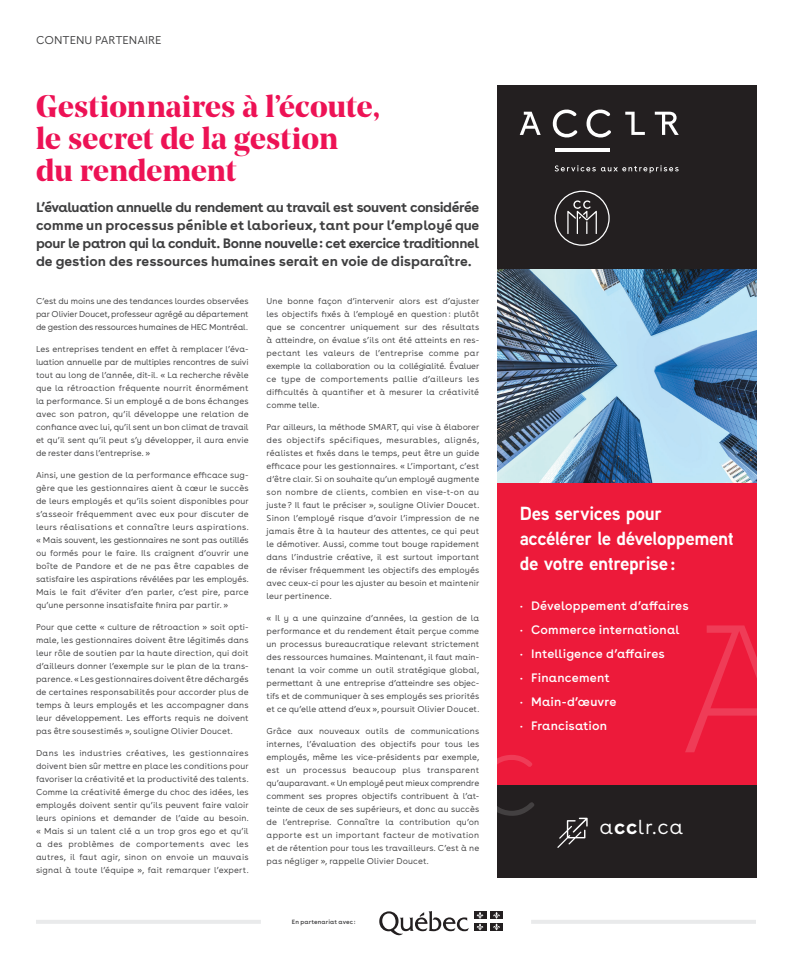
<style>
.page{position:relative;width:792px;height:972px;background:#fff}
.page>*{position:absolute;margin:0;border:0;box-sizing:border-box;transform-origin:0 0}
.t1{font:700 31px/32px "Noe Display";color:#ed1255}
.t2{font:300 21.5px "Buenos Aires";color:#fff}
.t3{font:700 19px/25px "Aaux Next";letter-spacing:-.02em;color:#fff}
.t4{font:700 14.5px/18px "Buenos Aires";letter-spacing:-.005em;color:#3e3e3f;text-align:justify}
.t5{font:13px "Buenos Aires";letter-spacing:.01em;color:#fff}
.t6{font:300 12px "Buenos Aires";color:#3e3e3f}
.t7{font:300 9px/13px "Buenos Aires";letter-spacing:.01em;color:#3e3e3f;text-align:justify}
.t8{font:6.5px "Buenos Aires";letter-spacing:.02em;color:#3e3e3f}
.s1{font-weight:700}
</style>
<div class="page">
<hr style="left:531px;top:920px;width:225px;height:4px;background:#e9eaeb">
<hr style="left:36px;top:920px;width:225px;height:4px;background:#e9eaeb">
<svg style="left:379px;top:911px;width:90px;height:25px"></svg>
<div style="left:474px;top:911px;width:12px;height:8px;background:#231f20"></div>
<div style="left:490px;top:911px;width:13px;height:8px;background:#231f20"></div>
<div style="left:474px;top:923px;width:12px;height:8px;background:#231f20"></div>
<svg style="left:477px;top:912px;width:6px;height:18px"></svg>
<div style="left:490px;top:923px;width:13px;height:8px;background:#231f20"></div>
<svg style="left:493px;top:912px;width:7px;height:18px"></svg>
<div style="left:497px;top:474px;width:259px;height:311px;background:#ed1a3a"></div>
<div style="left:497px;top:86px;width:259px;height:184px;background:#231f20"></div>
<div style="left:497px;top:785px;width:259px;height:93px;background:#231f20"></div>
<svg style="left:555px;top:191px;width:55px;height:55px"></svg>
<svg style="left:555px;top:165px;width:124px;height:8px"></svg>
<svg style="left:553px;top:110px;width:25px;height:28px"></svg>
<svg style="left:587px;top:110px;width:24px;height:28px"></svg>
<svg style="left:520px;top:112px;width:21px;height:23px"></svg>
<svg style="left:625px;top:112px;width:20px;height:23px"></svg>
<svg style="left:655px;top:112px;width:24px;height:23px"></svg>
<hr style="left:555px;top:148px;width:54px;height:4px;background:#fff">
<img style="left:497px;top:270px;width:259px;height:213px">
<svg style="left:557px;top:818px;width:31px;height:30px"></svg>
<svg style="left:497px;top:755px;width:37px;height:61px"></svg>
<svg style="left:685px;top:625px;width:72px;height:127px"></svg>
<h3 class="t6" style="left:36px;top:33px;width:127px">CONTENU PARTENAIRE</h3>
<p class="t1" style="left:36px;top:89px;width:346px">Gestionnaires à l’écoute, le secret de la gestion du rendement</p>
<p class="t4" style="left:36px;top:198px;width:445px">L’évaluation annuelle du rendement au travail est souvent considérée comme un processus pénible et laborieux, tant pour l’employé que pour le patron qui la conduit. Bonne nouvelle: cet exercice traditionnel de gestion des ressources humaines serait en voie de disparaître.</p>
<p class="t7" style="left:36px;top:294px;width:214px">C’est du moins une des tendances lourdes observées par Olivier Doucet, professeur agrégé au département de gestion des ressources humaines de HEC Montréal.</p>
<p class="t7" style="left:36px;top:342px;width:214px">Les entreprises tendent en effet à remplacer l’éva&shy;luation annuelle par de multiples rencontres de suivi tout au long de l’année, dit-il. « La recherche révèle que la rétroaction fréquente nourrit énormément la performance. Si un employé a de bons échanges avec son patron, qu’il développe une relation de confiance avec lui, qu’il sent un bon climat de travail et qu’il sent qu’il peut s’y développer, il aura envie de rester dans l’entreprise. »</p>
<p class="t7" style="left:36px;top:468px;width:214px">Ainsi, une gestion de la performance efficace sug&shy;gère que les gestionnaires aient à cœur le succès de leurs employés et qu’ils soient disponibles pour s’asseoir fréquemment avec eux pour discuter de leurs réalisations et connaître leurs aspirations. « Mais souvent, les gestionnaires ne sont pas outillés ou formés pour le faire. Ils craignent d’ouvrir une boîte de Pandore et de ne pas être capables de satisfaire les aspirations révélées par les employés.<br>Mais le fait d’éviter d’en parler, c’est pire, parce qu’une personne insatisfaite finira par partir. »</p>
<p class="t7" style="left:36px;top:620px;width:214px">Pour que cette « culture de rétroaction » soit opti&shy;male, les gestionnaires doivent être légitimés dans leur rôle de soutien par la haute direction, qui doit d’ailleurs donner l’exemple sur le plan de la trans&shy;parence. « Les gestionnaires doivent être déchargés de certaines responsabilités pour accorder plus de temps à leurs employés et les accompagner dans leur développement. Les efforts requis ne doivent pas être sousestimés », souligne Olivier Doucet.</p>
<p class="t7" style="left:36px;top:746px;width:214px">Dans les industries créatives, les gestionnaires doivent bien sûr mettre en place les conditions pour favoriser la créativité et la productivité des talents.<br>Comme la créativité émerge du choc des idées, les employés doivent sentir qu’ils peuvent faire valoir leurs opinions et demander de l’aide au besoin. « Mais si un talent clé a un trop gros ego et qu’il a des problèmes de comportements avec les autres, il faut agir, sinon on envoie un mauvais signal à toute l’équipe », fait remarquer l’expert.</p>
<p class="t7" style="left:267px;top:294px;width:214px">Une bonne façon d’intervenir alors est d’ajuster les objectifs fixés à l’employé en question: plutôt que se concentrer uniquement sur des résultats à atteindre, on évalue s’ils ont été atteints en res&shy;pectant les valeurs de l’entreprise comme par exemple la collaboration ou la collégialité. Évaluer ce type de comportements pallie d’ailleurs les difficultés à quantifier et à mesurer la créativité comme telle.</p>
<p class="t7" style="left:267px;top:420px;width:214px">Par ailleurs, la méthode SMART, qui vise à élaborer des objectifs spécifiques, mesurables, alignés, réalistes et fixés dans le temps, peut être un guide efficace pour les gestionnaires. « L’important, c’est d’être clair. Si on souhaite qu’un employé augmente son nombre de clients, combien en vise-t-on au juste? Il faut le préciser », souligne Olivier Doucet.<br>Sinon l’employé risque d’avoir l’impression de ne jamais être à la hauteur des attentes, ce qui peut le démotiver. Aussi, comme tout bouge rapidement dans l’industrie créative, il est surtout important de réviser fréquemment les objectifs des employés avec ceux-ci pour les ajuster au besoin et maintenir leur pertinence.</p>
<p class="t7" style="left:267px;top:611px;width:214px">« Il y a une quinzaine d’années, la gestion de la performance et du rendement était perçue comme un processus bureaucratique relevant strictement des ressources humaines. Maintenant, il faut main&shy;tenant la voir comme un outil stratégique global, permettant à une entreprise d’atteindre ses objec&shy;tifs et de communiquer à ses employés ses priorités et ce qu’elle attend d’eux », poursuit Olivier Doucet.</p>
<p class="t7" style="left:267px;top:724px;width:214px">Grâce aux nouveaux outils de communications internes, l’évaluation des objectifs pour tous les employés, même les vice-présidents par exemple, est un processus beaucoup plus transparent qu’auparavant. « Un employé peut mieux comprendre comment ses propres objectifs contribuent à l’at&shy;teinte de ceux de ses supérieurs, et donc au succès de l’entreprise. Connaître la contribution qu’on apporte est un important facteur de motivation et de rétention pour tous les travailleurs. C’est à ne pas négliger », rappelle Olivier Doucet.</p>
<p class="t8" style="left:292px;top:918px;width:65px">En partenariat avec:</p>
<p class="t3" style="left:520px;top:501px;width:216px">Des services pour accélérer le développement de votre entreprise:</p>
<p class="t5" style="left:520px;top:598px;width:170px">• Développement d’affaires</p>
<p class="t5" style="left:520px;top:622px;width:161px">• Commerce international</p>
<p class="t5" style="left:520px;top:646px;width:146px">• Intelligence d’affaires</p>
<p class="t5" style="left:520px;top:670px;width:91px">• Financement</p>
<p class="t5" style="left:520px;top:694px;width:98px">• Main-d’œuvre</p>
<p class="t5" style="left:520px;top:718px;width:88px">• Francisation</p>
<p class="t2" style="left:600px;top:814px;width:85px">a<span class="s1">cc</span>lr.ca</p>
</div>
